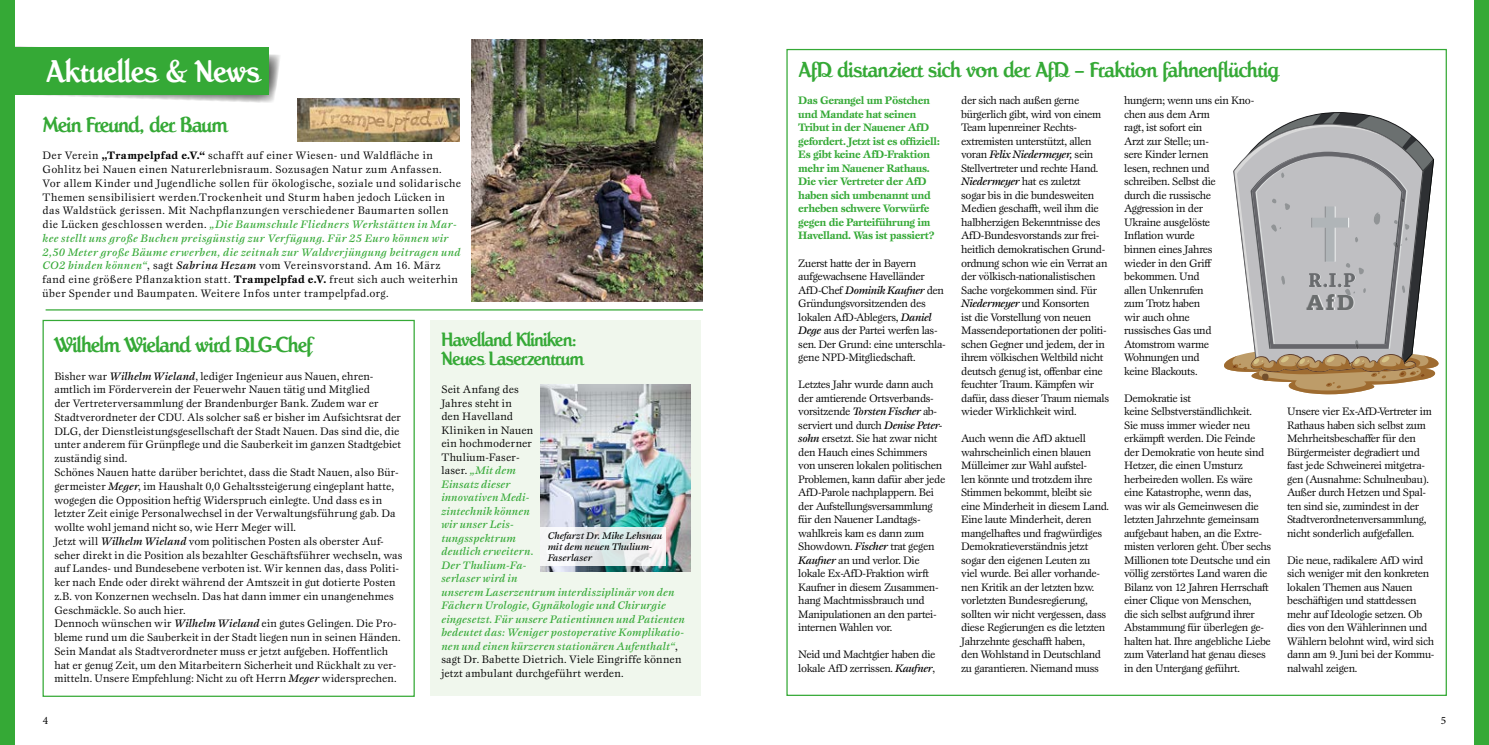
<style>
.page{position:relative;width:1489px;height:745px;background:#fff}
.page>*{position:absolute;margin:0;border:0;box-sizing:border-box;transform-origin:0 0}
.t1{font:32.5px "Rochefort Pro";letter-spacing:-.005em;color:#fff}
.t2{font:22.5px "Rochefort Pro";letter-spacing:-.025em;color:#35a936}
.t3{font:700 22.5px "Serifa";color:#6a6d6e}
.t4{font:20px/18.8px "Rochefort Pro";letter-spacing:-.035em;color:#35a936}
.t5{font:11.25px/13.5px "Esprit SB";letter-spacing:-.03em;color:#000}
.t6{font:11.25px/13.8px "Esprit SB";color:#000}
.t7{font:11.25px/13.5px "Esprit SB Med Ita";letter-spacing:.025em;color:#35a936}
.t8{font:11.25px/13.8px "Esprit SB";letter-spacing:.03em;color:#000}
.t9{font:700 11.25px/13.5px "Esprit SB";letter-spacing:-.03em;color:#35a936}
.t10{font:11.25px/13.5px "Esprit SB";letter-spacing:.01em;color:#000}
.t11{font:11.25px/13.5px "Esprit SB";letter-spacing:.015em;color:#000}
.t12{font:11.25px "Esprit SB Med Ita";letter-spacing:-.03em;color:#000}
.t13{font:11.25px "Minion Pro";color:#000}
.t14{font:10px/11.2px "Esprit SB Med Ita";color:#000}
.s1{font-family:"Esprit SB"}
.s2{font-family:"Esprit SB Med Ita"}
.s3{font-weight:700}
.s4{font-family:"Esprit SB";color:#000}
.s5{font-family:"Esprit SB Med Ita";color:#35a936}
</style>
<div class="page">
<img style="left:472px;top:40px;width:230px;height:261px">
<div style="left:43px;top:319px;width:372px;height:377px;border:1px solid #35a936"></div>
<div style="left:431px;top:320px;width:270px;height:375px;background:#f0f7ed"></div>
<img style="left:297px;top:99px;width:162px;height:43px">
<hr style="left:46px;top:309px;width:657px;height:1px;background:#35a936">
<img style="left:540px;top:384px;width:150px;height:187px">
<svg style="left:14px;top:45px;width:266px;height:58px"></svg>
<div style="left:0;top:47px;width:269px;height:47px;background:#35a936"></div>
<div style="left:0;top:0;width:14px;height:744px;background:#35a936"></div>
<div style="left:1474px;top:0;width:14px;height:744px;background:#35a936"></div>
<svg style="left:1224px;top:112px;width:215px;height:282px"></svg>
<svg style="left:540px;top:527px;width:126px;height:38px"></svg>
<h1 class="t1" style="left:46px;top:53px;width:216px">Aktuelles &amp; News</h1>
<h2 class="t2" style="left:798px;top:57px;width:482px">AfD distanziert sich von der AfD – Fraktion fahnenflüchtig</h2>
<p class="t9" style="left:798px;top:94px;width:143px">Das Gerangel um Pöstchen und Mandate hat seinen<br>Tribut in der Nauener AfD gefordert. Jetzt ist es offiziell:<br>Es gibt keine AfD-Fraktion mehr im Nauener Rathaus.<br>Die vier Vertreter der AfD haben sich umbenannt und erheben schwere Vorwürfe gegen die Parteiführung im<br>Havelland. Was ist passiert?</p>
<p class="t5" style="left:798px;top:256px;width:128px">Zuerst hatte der in Bayern aufgewachsene Havelländer</p>
<p class="t12" style="left:798px;top:283px;width:147px"><span class="s1">AfD-Chef</span> Dominik Kaufner <span class="s1">den</span></p>
<p class="t5" style="left:798px;top:296px;width:149px">Gründungsvorsitzenden des lokalen AfD-Ablegers, <span class="s2">Daniel<br>Dege</span> aus der Partei werfen las&shy;sen. Der Grund: eine unterschla&shy;gene NPD-Mitgliedschaft.</p>
<p class="t5" style="left:798px;top:377px;width:148px">Letztes Jahr wurde dann auch der amtierende Ortsverbands&shy;vorsitzende <span class="s2">Torsten Fischer</span> ab&shy;serviert und durch <span class="s2">Denise Peter&shy;sohn</span> ersetzt. Sie hat zwar nicht den Hauch eines Schimmers von unseren lokalen politischen<br>Problemen, kann dafür aber jede<br>AfD-Parole nachplappern. Bei der Aufstellungsversammlung für den Nauener Landtags&shy;wahlkreis kam es dann zum<br>Showdown. <span class="s2">Fischer</span> trat gegen<br><span class="s2">Kaufner</span> an und verlor. Die lokale Ex-AfD-Fraktion wirft<br>Kaufner in diesem Zusammen&shy;hang Machtmissbrauch und<br>Manipulationen an den partei&shy;internen Wahlen vor.</p>
<p class="t5" style="left:798px;top:647px;width:139px">Neid und Machtgier haben die lokale AfD zerrissen. <span class="s2">Kaufner</span>,</p>
<p class="t5" style="left:961px;top:94px;width:142px">der sich nach außen gerne bürgerlich gibt, wird von einem<br>Team lupenreiner Rechts&shy;extremisten unterstützt, allen</p>
<p class="t12" style="left:961px;top:148px;width:134px"><span class="s1">voran</span> Felix Niedermeyer, <span class="s1">sein</span></p>
<p class="t5" style="left:961px;top:161px;width:149px">Stellvertreter und rechte Hand.<br><span class="s2">Niedermeyer</span> hat es zuletzt<br>sogar bis in die bundesweiten<br>Medien geschafft, weil ihm die halbherzigen Bekenntnisse des<br>AfD-Bundesvorstands zur frei&shy;heitlich demokratischen Grund&shy;ordnung schon wie ein Verrat an der völkisch-nationalistischen<br>Sache vorgekommen sind. Für<br><span class="s2">Niedermeyer</span> und Konsorten<br>ist die Vorstellung von neuen<br>Massendeportationen der politi&shy;schen Gegner und jedem, der in ihrem völkischen Weltbild nicht deutsch genug ist, offenbar eine feuchter Traum. Kämpfen wir dafür, dass dieser Traum niemals wieder Wirklichkeit wird.</p>
<p class="t5" style="left:961px;top:431px;width:149px">Auch wenn die AfD aktuell wahrscheinlich einen blauen<br>Mülleimer zur Wahl aufstel-<br>len könnte und trotzdem ihre<br>Stimmen bekommt, bleibt sie eine Minderheit in diesem Land.<br>Eine laute Minderheit, deren mangelhaftes und fragwürdiges<br>Demokratieverständnis jetzt sogar den eigenen Leuten zu viel wurde. Bei aller vorhande&shy;nen Kritik an der letzten bzw. vorletzten Bundesregierung, sollten wir nicht vergessen, dass diese Regierungen es die letzten<br>Jahrzehnte geschafft haben,<br>den Wohlstand in Deutschland zu garantieren. Niemand muss</p>
<p class="t5" style="left:1124px;top:94px;width:132px">hungern; wenn uns ein Kno&shy;chen aus dem Arm<br>ragt, ist sofort ein<br>Arzt zur Stelle; un-<br>sere Kinder lernen<br>lesen, rechnen und schreiben. Selbst die<br>durch die russische<br>Aggression in der<br>Ukraine ausgelöste<br>Inflation wurde<br>binnen eines Jahres<br>wieder in den Griff bekommen. Und<br>allen Unkenrufen<br>zum Trotz haben<br>wir auch ohne<br>russisches Gas und<br>Atomstrom warme<br>Wohnungen und<br>keine Blackouts.</p>
<p class="t5" style="left:1124px;top:391px;width:149px">Demokratie ist<br>keine Selbstverständlichkeit.<br>Sie muss immer wieder neu erkämpft werden. Die Feinde der Demokratie von heute sind<br>Hetzer, die einen Umsturz herbeireden wollen. Es wäre eine Katastrophe, wenn das, was wir als Gemeinwesen die letzten Jahrzehnte gemeinsam aufgebaut haben, an die Extre&shy;misten verloren geht. Über sechs<br>Millionen tote Deutsche und ein völlig zerstörtes Land waren die<br>Bilanz von 12 Jahren Herrschaft einer Clique von Menschen,<br>die sich selbst aufgrund ihrer<br>Abstammung für überlegen ge&shy;halten hat. Ihre angebliche Liebe zum Vaterland hat genau dieses in den Untergang geführt.</p>
<h2 class="t2" style="left:43px;top:112px;width:187px">Mein Freund, der Baum</h2>
<p class="t8" style="left:43px;top:149px;width:420px">Der Verein <span class="s3">„Trampelpfad e.V.“</span> schafft auf einer Wiesen- und Waldfläche in Gohlitz bei Nauen einen Naturerlebnisraum. Sozusagen Natur zum Anfassen.<br>Vor allem Kinder und Jugendliche sollen für ökologische, soziale und solidarische Themen sensibilisiert werden.Trockenheit und Sturm haben jedoch Lücken in das Waldstück gerissen. Mit Nachpflanzungen verschiedener Baumarten sollen</p>
<p class="t7" style="left:43px;top:217px;width:419px"><span class="s4">die Lücken geschlossen werden.</span> „Die Baumschule Fliedners Werkstätten in Mar&shy;kee stellt uns große Buchen preisgünstig zur Verfügung. Für 25 Euro können wir<br>2,50 Meter große Bäume erwerben, die zeitnah zur Waldverjüngung beitragen und</p>
<p class="t8" style="left:43px;top:259px;width:417px"><span class="s5">CO2 binden können“</span>, sagt <span class="s2">Sabrina Hezam</span> vom Vereinsvorstand. Am 16. März fand eine größere Pflanzaktion statt. <span class="s3">Trampelpfad e.V.</span> freut sich auch weiterhin über Spender und Baumpaten. Weitere Infos unter trampelpfad.org.</p>
<h2 class="t2" style="left:54px;top:332px;width:260px">Wilhelm Wieland wird DLG-Chef</h2>
<p class="t6" style="left:54px;top:369px;width:349px">Bisher war <span class="s2">Wilhelm Wieland</span>, lediger Ingenieur aus Nauen, ehren&shy;amtlich im Förderverein der Feuerwehr Nauen tätig und Mitglied<br>der Vertreterversammlung der Brandenburger Bank. Zudem war er Stadtverordneter der CDU. Als solcher saß er bisher im Aufsichtsrat der DLG, der Dienstleistungsgesellschaft der Stadt Nauen. Das sind die, die unter anderem für Grünpflege und die Sauberkeit im ganzen Stadtgebiet zuständig sind.<br>Schönes Nauen hatte darüber berichtet, dass die Stadt Nauen, also Bür&shy;germeister <span class="s2">Meger</span>, im Haushalt 0,0 Gehaltssteigerung eingeplant hatte, wogegen die Opposition heftig Widerspruch einlegte. Und dass es in letzter Zeit einige Personalwechsel in der Verwaltungsführung gab. Da wollte wohl jemand nicht so, wie Herr Meger will.<br>Jetzt will <span class="s2">Wilhelm Wieland</span> vom politischen Posten als oberster Auf&shy;seher direkt in die Position als bezahlter Geschäftsführer wechseln, was auf Landes- und Bundesebene verboten ist. Wir kennen das, dass Politi&shy;ker nach Ende oder direkt während der Amtszeit in gut dotierte Posten z.B. von Konzernen wechseln. Das hat dann immer ein unangenehmes Geschmäckle. So auch hier.<br>Dennoch wünschen wir <span class="s2">Wilhelm Wieland</span> ein gutes Gelingen. Die Pro&shy;bleme rund um die Sauberkeit in der Stadt liegen nun in seinen Händen.<br>Sein Mandat als Stadtverordneter muss er jetzt aufgeben. Hoffentlich hat er genug Zeit, um den Mitarbeitern Sicherheit und Rückhalt zu ver&shy;mitteln. Unsere Empfehlung: Nicht zu oft Herrn <span class="s2">Meger</span> widersprechen.</p>
<h2 class="t3" style="left:1306px;top:289px;width:49px">AfD</h2>
<h3 class="t4" style="left:441px;top:330px;width:144px">Havelland Kliniken:<br>Neues Laserzentrum</h3>
<p class="t10" style="left:441px;top:382px;width:93px">Seit Anfang des<br>Jahres steht in<br>den Havelland<br>Kliniken in Nauen ein hochmoderner<br>Thulium-Faser-</p>
<p class="t7" style="left:441px;top:463px;width:245px"><span class="s4">laser.</span> „Mit dem<br>Einsatz dieser<br>innovativen Medi-<br>zintechnik können<br>wir unser Leis-<br>tungsspektrum<br>deutlich erweitern.<br>Der Thulium-Fa-<br>serlaser wird in<br>unserem Laserzentrum interdisziplinär von den<br>Fächern Urologie, Gynäkologie und Chirurgie eingesetzt. Für unsere Patientinnen und Patienten bedeutet das: Weniger postoperative Komplikatio&shy;nen und einen kürzeren stationären Aufenthalt“<span class="s4">,</span></p>
<p class="t11" style="left:441px;top:652px;width:241px">sagt Dr. Babette Dietrich. Viele Eingriffe können jetzt ambulant durchgeführt werden.</p>
<p class="t5" style="left:1286px;top:404px;width:146px">Unsere vier Ex-AfD-Vertreter im<br>Rathaus haben sich selbst zum<br>Mehrheitsbeschaffer für den<br>Bürgermeister degradiert und fast jede Schweinerei mitgetra&shy;gen (Ausnahme: Schulneubau).<br>Außer durch Hetzen und Spal&shy;ten sind sie, zumindest in der<br>Stadtverordnetenversammlung, nicht sonderlich aufgefallen.</p>
<p class="t5" style="left:1286px;top:553px;width:149px">Die neue, radikalere AfD wird sich weniger mit den konkreten lokalen Themen aus Nauen beschäftigen und stattdessen mehr auf Ideologie setzen. Ob dies von den Wählerinnen und<br>Wählern belohnt wird, wird sich dann am 9. Juni bei der Kommu&shy;nalwahl zeigen.</p>
<p class="t14" style="left:547px;top:529px;width:116px">Chefarzt Dr. Mike Lehsnau mit dem neuen Thulium-<br>Faserlaser</p>
<p class="t13" style="left:43px;top:712px;width:7px">4</p>
<p class="t13" style="left:1440px;top:712px;width:7px">5</p>
</div>
